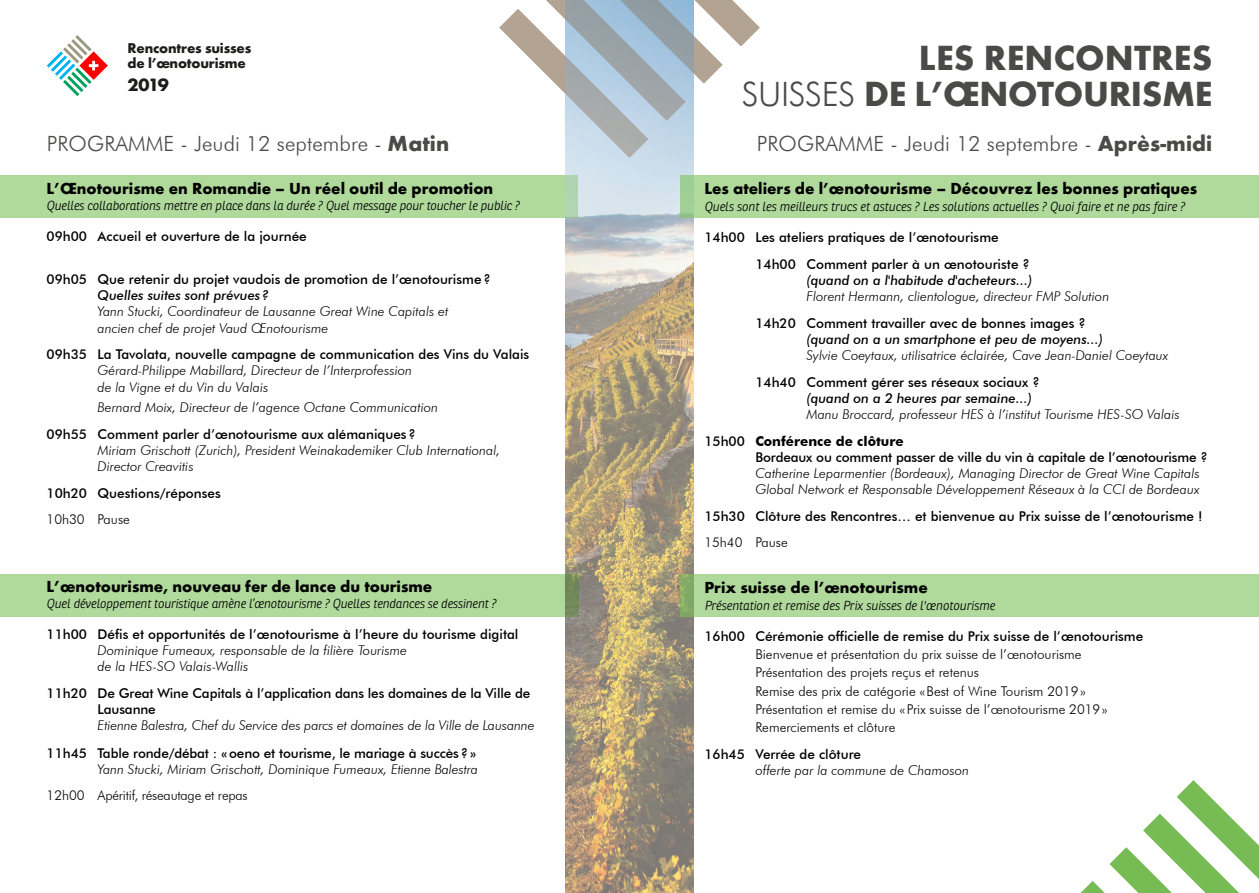
<style>
.page{position:relative;width:1259px;height:893px;background:#fff}
.page>*{position:absolute;margin:0;border:0;box-sizing:border-box;transform-origin:0 0}
.t1{font:700 36px/36.3px "Futura";color:#4a4a49;text-align:right}
.t2{font:300 21px "Futura BT";letter-spacing:.005em;color:#4a4a49}
.t3{font:700 18.45px "Futura";color:#1d1d1b}
.t4{font:700 16.5px "Futura";color:#000}
.t5{font:700 14.7px/15.8px "Futura";letter-spacing:-.015em;color:#1d1d1b}
.t6{font:italic 300 13.5px/16px "Futura BT";color:#000}
.t7{font:500 13.5px/16px "Futura BT";color:#000}
.t8{font:300 13.5px/18.3px "Futura BT";color:#000}
.t9{font:italic 500 13.5px "Futura BT";color:#000}
.t10{font:italic 300 12.75px "Ronnia Basic";letter-spacing:-.015em;color:#000}
.s1{font-family:"Futura";font-weight:700;font-size:22.5px}
.s2{font-family:"Futura BT";font-weight:300;font-size:33.6px}
.s3{font-weight:500;font-style:normal}
.s4{font-weight:700;font-style:normal}
</style>
<div class="page">
<img style="left:566px;top:158px;width:127px;height:735px">
<div style="left:0;top:175px;width:578px;height:43px;background:#b0d99c"></div>
<div style="left:0;top:574px;width:578px;height:43px;background:#b0d99c"></div>
<svg style="left:47px;top:35px;width:61px;height:61px"></svg>
<svg style="left:499px;top:0;width:261px;height:158px"></svg>
<svg style="left:1080px;top:780px;width:179px;height:113px"></svg>
<div style="left:680px;top:175px;width:579px;height:43px;background:#b0d99c"></div>
<div style="left:680px;top:574px;width:579px;height:43px;background:#b0d99c"></div>
<p class="t5" style="left:128px;top:40px;width:125px">Rencontres suisses de l’œnotourisme</p>
<h3 class="t3" style="left:128px;top:73px;width:43px">2019</h3>
<h2 class="t2" style="left:47px;top:131px;width:404px">PROGRAMME - Jeudi 12 septembre - <span class="s1">Matin</span></h2>
<p class="t4" style="left:47px;top:178px;width:448px">L’Œnotourisme en Romandie – Un réel outil de promotion</p>
<p class="t10" style="left:47px;top:198px;width:475px">Quelles collaborations mettre en place dans la durée ? Quel message pour toucher le public ?</p>
<p class="t7" style="left:47px;top:228px;width:262px">09h00 Accueil et ouverture de la journée</p>
<p class="t7" style="left:47px;top:271px;width:446px">09h05 Que retenir du projet vaudois de promotion de l’œnotourisme ?</p>
<p class="t9" style="left:98px;top:287px;width:173px">Quelles suites sont prévues?</p>
<p class="t6" style="left:98px;top:304px;width:352px">Yann Stucki, Coordinateur de Lausanne Great Wine Capitals et ancien chef de projet Vaud Œnotourisme</p>
<p class="t7" style="left:47px;top:346px;width:484px">09h35 La Tavolata, nouvelle campagne de communication des Vins du Valais</p>
<p class="t6" style="left:98px;top:363px;width:316px">Gérard-Philippe Mabillard, Directeur de l’Interprofession de la Vigne et du Vin du Valais</p>
<p class="t6" style="left:98px;top:399px;width:342px">Bernard Moix, Directeur de l’agence Octane Communication</p>
<p class="t7" style="left:47px;top:426px;width:371px">09h55 Comment parler d’œnotourisme aux alémaniques?</p>
<p class="t6" style="left:98px;top:442px;width:404px">Miriam Grischott (Zurich), President Weinakademiker Club International,<br>Director Creavitis</p>
<p class="t7" style="left:47px;top:485px;width:176px">10h20 Questions/réponses</p>
<p class="t8" style="left:47px;top:510px;width:85px">10h30 Pause</p>
<p class="t4" style="left:47px;top:576px;width:387px">L’œnotourisme, nouveau fer de lance du tourisme</p>
<p class="t10" style="left:47px;top:596px;width:451px">Quel développement touristique amène l’œnotourisme ? Quelles tendances se dessinent ?</p>
<p class="t7" style="left:47px;top:626px;width:473px">11h00 Défis et opportunités de l’œnotourisme à l’heure du tourisme digital</p>
<p class="t6" style="left:98px;top:642px;width:311px">Dominique Fumeaux, responsable de la filière Tourisme de la HES-SO Valais-Wallis</p>
<p class="t7" style="left:98px;top:685px;width:434px;text-indent:-51px">11h20 De Great Wine Capitals à l’application dans les domaines de la Ville de<br>Lausanne</p>
<p class="t6" style="left:98px;top:717px;width:438px">Etienne Balestra, Chef du Service des parcs et domaines de la Ville de Lausanne</p>
<p class="t7" style="left:47px;top:745px;width:431px">11h45 Table ronde/débat : «oeno et tourisme, le mariage à succès ? »</p>
<p class="t6" style="left:98px;top:761px;width:382px">Yann Stucki, Miriam Grischott, Dominique Fumeaux, Etienne Balestra</p>
<p class="t8" style="left:47px;top:786px;width:202px">12h00 Apéritif, réseautage et repas</p>
<h1 class="t1" style="left:742px;top:39px;width:472px">LES RENCONTRES<br><span class="s2">SUISSES</span> DE L’ŒNOTOURISME</h1>
<h2 class="t2" style="left:757px;top:131px;width:457px">PROGRAMME - Jeudi 12 septembre - <span class="s1">Après-midi</span></h2>
<p class="t4" style="left:704px;top:179px;width:494px">Les ateliers de l’œnotourisme – Découvrez les bonnes pratiques</p>
<p class="t10" style="left:704px;top:198px;width:482px">Quels sont les meilleurs trucs et astuces ? Les solutions actuelles ? Quoi faire et ne pas faire ?</p>
<p class="t7" style="left:755px;top:223px;width:276px;line-height:26.7px;text-indent:-51px">14h00 Les ateliers pratiques de l’œnotourisme<br>14h00 Comment parler à un œnotouriste ?</p>
<p class="t9" style="left:806px;top:272px;width:227px">(quand on a l'habitude d'acheteurs...)</p>
<p class="t6" style="left:806px;top:288px;width:304px">Florent Hermann, clientologue, directeur FMP Solution</p>
<p class="t7" style="left:755px;top:315px;width:332px">14h20 Comment travailler avec de bonnes images ?</p>
<p class="t9" style="left:806px;top:331px;width:298px">(quand on a un smartphone et peu de moyens...)</p>
<p class="t6" style="left:806px;top:347px;width:363px">Sylvie Coeytaux, utilisatrice éclairée, Cave Jean-Daniel Coeytaux</p>
<p class="t7" style="left:755px;top:374px;width:286px">14h40 Comment gérer ses réseaux sociaux ?</p>
<p class="t9" style="left:806px;top:390px;width:227px">(quand on a 2 heures par semaine...)</p>
<p class="t6" style="left:704px;top:400px;width:477px;line-height:26.7px;text-indent:102px">Manu Broccard, professeur HES à l’institut Tourisme HES-SO Valais<br><span class="s3">15h00</span> <span class="s4">Conférence de clôture</span></p>
<p class="t7" style="left:755px;top:449px;width:454px">Bordeaux ou comment passer de ville du vin à capitale de l’œnotourisme ?</p>
<p class="t6" style="left:755px;top:465px;width:446px">Catherine Leparmentier (Bordeaux), Managing Director de Great Wine Capitals<br>Global Network et Responsable Développement Réseaux à la CCI de Bordeaux</p>
<p class="t7" style="left:704px;top:508px;width:500px">15h30 Clôture des Rencontres… et bienvenue au Prix suisse de l’œnotourisme !</p>
<p class="t8" style="left:704px;top:533px;width:85px">15h40 Pause</p>
<p class="t4" style="left:704px;top:578px;width:225px">Prix suisse de l’œnotourisme</p>
<p class="t10" style="left:704px;top:598px;width:292px">Présentation et remise des Prix suisses de l'œnotourisme</p>
<p class="t7" style="left:704px;top:628px;width:440px">16h00 Cérémonie officielle de remise du Prix suisse de l’œnotourisme</p>
<p class="t8" style="left:755px;top:645px;width:353px">Bienvenue et présentation du prix suisse de l’œnotourisme Présentation des projets reçus et retenus<br>Remise des prix de catégorie «Best of Wine Tourism 2019» Présentation et remise du « Prix suisse de l’œnotourisme 2019» Remerciements et clôture</p>
<p class="t7" style="left:704px;top:746px;width:158px">16h45 Verrée de clôture</p>
<p class="t6" style="left:755px;top:762px;width:215px">offerte par la commune de Chamoson</p>
</div>
